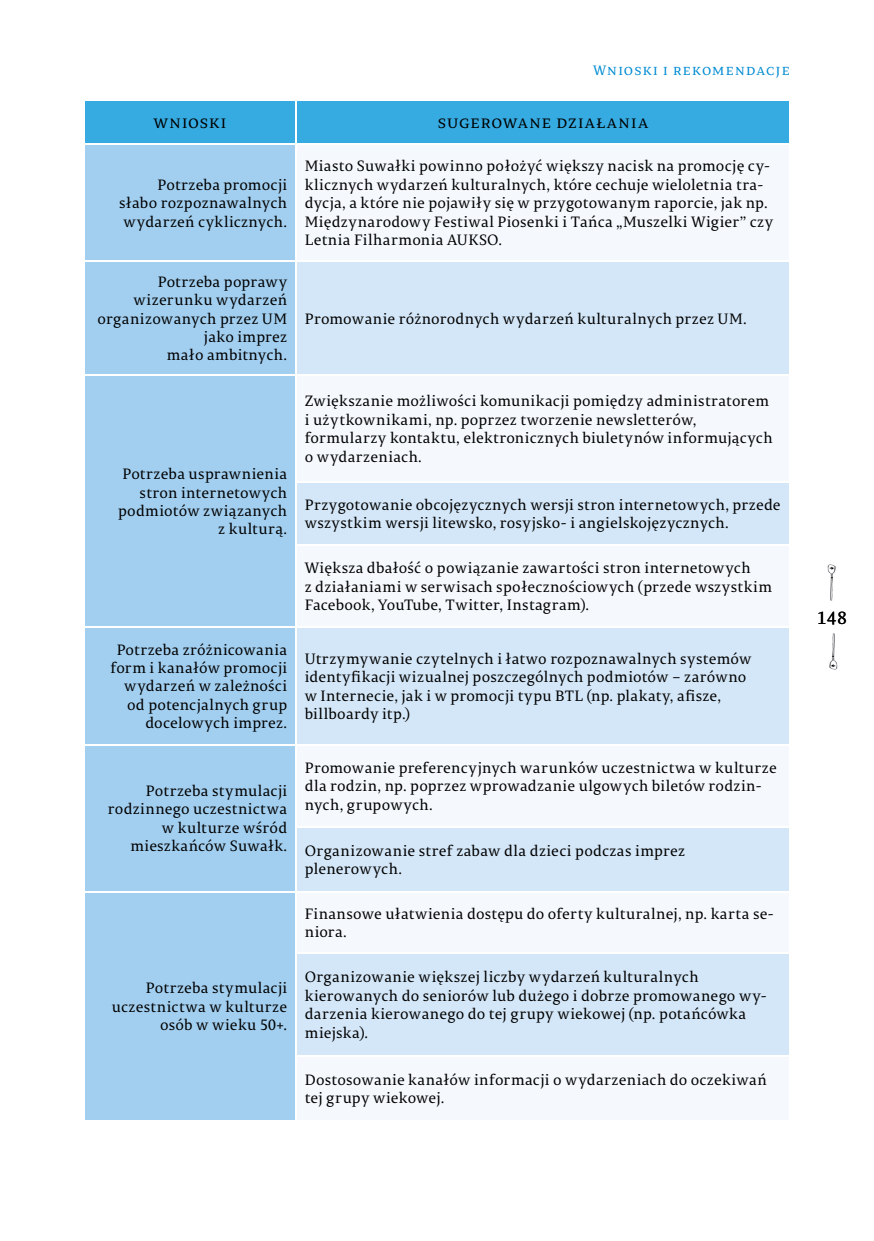
<style>
.page{position:relative;width:874px;height:1241px;background:#fff}
.page>*{position:absolute;margin:0;border:0;box-sizing:border-box;transform-origin:0 0}
.t1{font:17.5px "Permian Serif Typeface";color:#000}
.t2{font:15.75px "Permian Serif Typeface";letter-spacing:.07em;color:#000}
.t3{font:14.88px/18.4px "Permian Serif Typeface";letter-spacing:.015em;color:#000}
.t4{font:13.47px "Permian Serif Typeface";letter-spacing:.095em;color:#008bd2}
</style>
<div class="page">
<img style="left:827px;top:564px;width:9px;height:37px">
<img style="left:829px;top:633px;width:9px;height:37px">
<div style="left:85px;top:101px;width:703px;height:42px;background:#35abe2"></div>
<div style="left:85px;top:145px;width:210px;height:974px;background:#a2cff0"></div>
<svg style="left:297px;top:262px;width:491px;height:793px;fill:#d4e7f8"></svg>
<hr style="left:295px;top:101px;width:2px;height:42px;background:#fff">
<hr style="left:85px;top:260px;width:210px;height:2px;background:#fff">
<hr style="left:297px;top:481px;width:491px;height:1px;background:#fff">
<hr style="left:85px;top:626px;width:210px;height:2px;background:#fff">
<hr style="left:297px;top:626px;width:491px;height:2px;background:#fff">
<hr style="left:297px;top:825px;width:491px;height:2px;background:#fff">
<hr style="left:297px;top:951px;width:491px;height:2px;background:#fff">
<hr style="left:85px;top:374px;width:210px;height:2px;background:#fff">
<hr style="left:297px;top:374px;width:491px;height:2px;background:#fff">
<hr style="left:297px;top:544px;width:491px;height:1px;background:#fff">
<hr style="left:85px;top:743px;width:210px;height:2px;background:#fff">
<hr style="left:297px;top:743px;width:491px;height:2px;background:#fff">
<hr style="left:85px;top:890px;width:210px;height:2px;background:#fff">
<hr style="left:297px;top:890px;width:491px;height:2px;background:#fff">
<p class="t4" style="left:592px;top:60px;width:198px">WNIOSKI I REKOMENDACJE</p>
<p class="t2" style="left:153px;top:110px;width:74px">WNIOSKI</p>
<p class="t2" style="left:437px;top:110px;width:212px">SUGEROWANE DZIAŁANIA</p>
<p class="t3" style="left:119px;top:174px;width:169px;text-align:right">Potrzeba promocji słabo rozpoznawalnych wydarzeń cyklicznych.</p>
<p class="t3" style="left:98px;top:272px;width:191px;text-align:right">Potrzeba poprawy wizerunku wydarzeń organizowanych przez UM jako imprez<br>mało ambitnych.</p>
<p class="t3" style="left:118px;top:464px;width:170px;text-align:right">Potrzeba usprawnienia stron internetowych podmiotów związanych z kulturą.</p>
<p class="t3" style="left:304px;top:156px;width:469px">Miasto Suwałki powinno położyć większy nacisk na promocję cy&shy;klicznych wydarzeń kulturalnych, które cechuje wieloletnia tra&shy;dycja, a które nie pojawiły się w przygotowanym raporcie, jak np.<br>Międzynarodowy Festiwal Piosenki i Tańca „Muszelki Wigier” czy Letnia Filharmonia AUKSO.</p>
<p class="t3" style="left:304px;top:308px;width:443px">Promowanie różnorodnych wydarzeń kulturalnych przez UM.</p>
<p class="t3" style="left:304px;top:391px;width:469px">Zwiększanie możliwości komunikacji pomiędzy administratorem i użytkownikami, np. poprzez tworzenie newsletterów, formularzy kontaktu, elektronicznych biuletynów informujących o wydarzeniach.</p>
<p class="t3" style="left:304px;top:494px;width:477px">Przygotowanie obcojęzycznych wersji stron internetowych, przede wszystkim wersji litewsko, rosyjsko- i angielskojęzycznych.</p>
<p class="t3" style="left:304px;top:558px;width:468px">Większa dbałość o powiązanie zawartości stron internetowych<br>z działaniami w serwisach społecznościowych (przede wszystkim<br>Facebook, YouTube, Twitter, Instagram).</p>
<p class="t3" style="left:110px;top:639px;width:178px;text-align:right">Potrzeba zróżnicowania form i kanałów promocji wydarzeń w zależności od potencjalnych grup docelowych imprez.</p>
<p class="t3" style="left:304px;top:648px;width:448px">Utrzymywanie czytelnych i łatwo rozpoznawalnych systemów identyfikacji wizualnej poszczególnych podmiotów – zarówno w Internecie, jak i w promocji typu BTL (np. plakaty, afisze, billboardy itp.)</p>
<p class="t3" style="left:108px;top:780px;width:181px;text-align:right">Potrzeba stymulacji rodzinnego uczestnictwa w kulturze wśród mieszkańców Suwałk.</p>
<p class="t3" style="left:112px;top:977px;width:177px;text-align:right">Potrzeba stymulacji uczestnictwa w kulturze osób w wieku 50+.</p>
<p class="t3" style="left:304px;top:757px;width:473px">Promowanie preferencyjnych warunków uczestnictwa w kulturze dla rodzin, np. poprzez wprowadzanie ulgowych biletów rodzin&shy;nych, grupowych.</p>
<p class="t3" style="left:304px;top:840px;width:382px">Organizowanie stref zabaw dla dzieci podczas imprez plenerowych.</p>
<p class="t3" style="left:304px;top:903px;width:470px">Finansowe ułatwienia dostępu do oferty kulturalnej, np. karta se&shy;niora.</p>
<p class="t3" style="left:304px;top:967px;width:463px">Organizowanie większej liczby wydarzeń kulturalnych kierowanych do seniorów lub dużego i dobrze promowanego wy&shy;darzenia kierowanego do tej grupy wiekowej (np. potańcówka miejska).</p>
<p class="t3" style="left:304px;top:1069px;width:463px">Dostosowanie kanałów informacji o wydarzeniach do oczekiwań tej grupy wiekowej.</p>
<p class="t1" style="left:816px;top:603px;width:31px">148</p>
</div>
